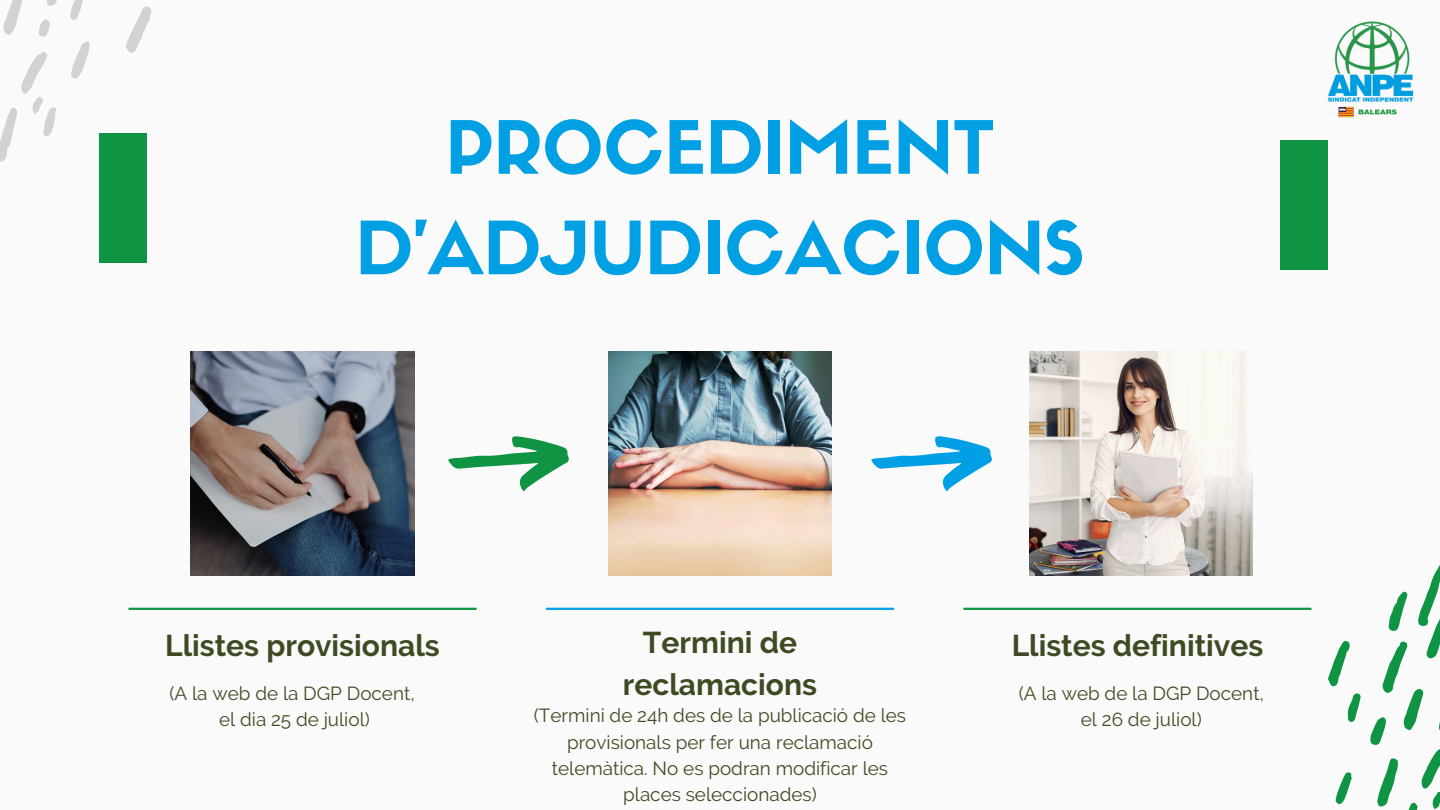
<style>
.page{position:relative;width:1440px;height:810px;background:#fafafa}
.page>*{position:absolute;margin:0;border:0;box-sizing:border-box;transform-origin:0 0}
.t1{font:72px/100.5px "Sifonn Basic";color:#019fe3;text-align:center}
.t2{font:700 30px/41.2px "Raleway";color:#3e4b22;text-align:center}
.t3{font:18.9px/26.3px "Raleway";color:#3e4b22;text-align:center}
</style>
<div class="page">
<img style="left:608px;top:352px;width:224px;height:223px">
<hr style="left:547px;top:608px;width:346px;height:2px;background:#019fe3">
<div style="left:1281px;top:140px;width:47px;height:130px;background:#0e9442"></div>
<img style="left:191px;top:352px;width:223px;height:223px">
<hr style="left:964px;top:608px;width:347px;height:2px;background:#0e9442">
<div style="left:100px;top:134px;width:47px;height:129px;background:#0e9442"></div>
<img style="left:1030px;top:352px;width:223px;height:223px">
<hr style="left:129px;top:608px;width:347px;height:2px;background:#0e9442">
<svg style="left:1328px;top:565px;width:112px;height:245px"></svg>
<svg style="left:0;top:0;width:152px;height:162px"></svg>
<img style="left:1327px;top:21px;width:87px;height:97px">
<svg style="left:448px;top:436px;width:121px;height:55px"></svg>
<svg style="left:871px;top:436px;width:121px;height:55px"></svg>
<p class="t1" style="left:356px;top:105px;width:730px">PROCEDIMENT<br>D'ADJUDICACIONS</p>
<p class="t2" style="left:165px;top:625px;width:276px">Llistes provisionals</p>
<p class="t3" style="left:170px;top:680px;width:247px">(A la web de la DGP Docent,</p>
<h2 class="t3" style="left:219px;top:706px;width:152px">el dia 25 de juliol)</h2>
<p class="t2" style="left:623px;top:622px;width:196px">Termini de reclamacions</p>
<p class="t3" style="left:534px;top:702px;width:374px">(Termini de 24h des de la publicació de les provisionals per fer una reclamació telemàtica. No es podran modificar les places seleccionades)</p>
<p class="t2" style="left:1012px;top:625px;width:253px">Llistes definitives</p>
<h2 class="t3" style="left:1019px;top:680px;width:247px">(A la web de la DGP Docent, el 26 de juliol)</h2>
</div>
